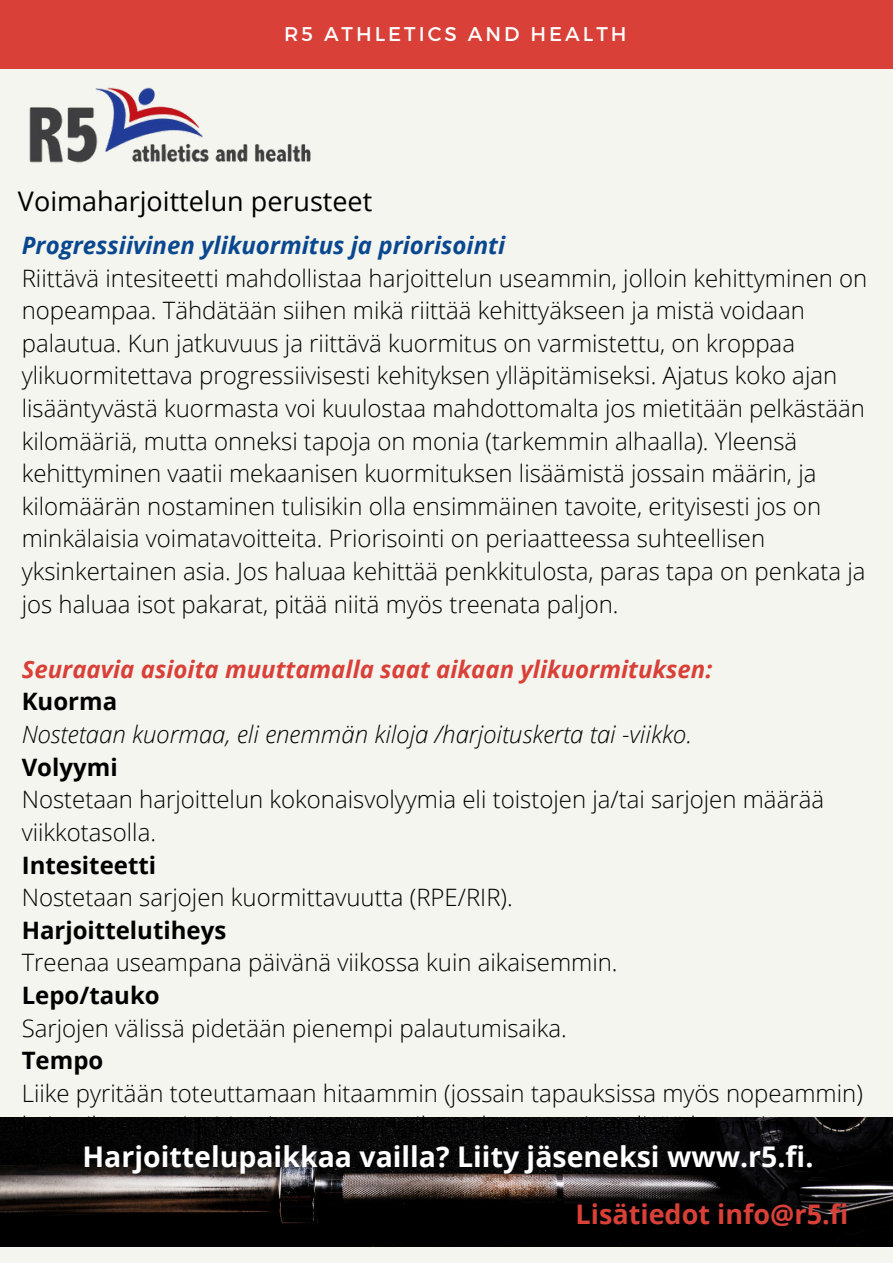
<style>
.page{position:relative;width:893px;height:1264px;background:#fff}
.page>*{position:absolute;margin:0;border:0;box-sizing:border-box;transform-origin:0 0}
.t1{font:700 28.5px "Open Sans";color:#fff}
.t2{font:27px "Open Sans";color:#000}
.t3{font:700 27px "Open Sans";color:#d84038}
.t4{font:300 24px/32.5px "Open Sans";color:#000}
.t5{font:italic 300 24px "Open Sans";color:#000}
.t6{font:700 24px "Open Sans";color:#000}
.t7{font:italic 700 24px "Open Sans";color:#d84038}
.t8{font:italic 700 24px "Open Sans";color:#09478f}
.t9{font:19.8px "Montserrat";letter-spacing:.15em;color:#fff}
</style>
<div class="page">
<div style="left:0;top:0;width:892px;height:1262px;background:#f5f5ef"></div>
<div style="left:0;top:0;width:892px;height:69px;background:#d84038"></div>
<img style="left:29px;top:87px;width:282px;height:76px">
<img style="left:0;top:1117px;width:892px;height:129px">
<p class="t9" style="left:284px;top:21px;width:344px">R5 ATHLETICS AND HEALTH</p>
<p class="t2" style="left:18px;top:182px;width:356px">Voimaharjoittelun perusteet</p>
<p class="t8" style="left:22px;top:228px;width:485px">Progressiivinen ylikuormitus ja priorisointi</p>
<p class="t4" style="left:22px;top:261px;width:847px">Riittävä intesiteetti mahdollistaa harjoittelun useammin, jolloin kehittyminen on nopeampaa. Tähdätään siihen mikä riittää kehittyäkseen ja mistä voidaan palautua. Kun jatkuvuus ja riittävä kuormitus on varmistettu, on kroppaa ylikuormitettava progressiivisesti kehityksen ylläpitämiseksi. Ajatus koko ajan lisääntyvästä kuormasta voi kuulostaa mahdottomalta jos mietitään pelkästään kilomääriä, mutta onneksi tapoja on monia (tarkemmin alhaalla). Yleensä kehittyminen vaatii mekaanisen kuormituksen lisäämistä jossain määrin, ja kilomäärän nostaminen tulisikin olla ensimmäinen tavoite, erityisesti jos on minkälaisia voimatavoitteita. Priorisointi on periaatteessa suhteellisen yksinkertainen asia. Jos haluaa kehittää penkkitulosta, paras tapa on penkata ja jos haluaa isot pakarat, pitää niitä myös treenata paljon.</p>
<p class="t7" style="left:22px;top:652px;width:692px">Seuraavia asioita muuttamalla saat aikaan ylikuormituksen:</p>
<p class="t6" style="left:22px;top:685px;width:97px">Kuorma</p>
<p class="t5" style="left:22px;top:717px;width:671px">Nostetaan kuormaa, eli enemmän kiloja /harjoituskerta tai -viikko.</p>
<p class="t6" style="left:22px;top:750px;width:97px">Volyymi</p>
<p class="t4" style="left:22px;top:782px;width:803px">Nostetaan harjoittelun kokonaisvolyymia eli toistojen ja/tai sarjojen määrää viikkotasolla.</p>
<p class="t6" style="left:22px;top:848px;width:136px">Intesiteetti</p>
<p class="t4" style="left:22px;top:880px;width:492px">Nostetaan sarjojen kuormittavuutta (RPE/RIR).</p>
<p class="t6" style="left:22px;top:913px;width:206px">Harjoittelutiheys</p>
<p class="t4" style="left:22px;top:945px;width:597px">Treenaa useampana päivänä viikossa kuin aikaisemmin.</p>
<p class="t6" style="left:22px;top:978px;width:139px">Lepo/tauko</p>
<p class="t4" style="left:22px;top:1011px;width:546px">Sarjojen välissä pidetään pienempi palautumisaika.</p>
<p class="t6" style="left:22px;top:1043px;width:83px">Tempo</p>
<p class="t4" style="left:22px;top:1076px;width:842px">Liike pyritään toteuttamaan hitaammin (jossain tapauksissa myös nopeammin)</p>
<p class="t1" style="left:82px;top:1136px;width:732px">Harjoittelupaikkaa vailla? Liity jäseneksi www.r5.fi.</p>
<p class="t3" style="left:575px;top:1195px;width:274px">Lisätiedot info@r5.fi</p>
</div>
